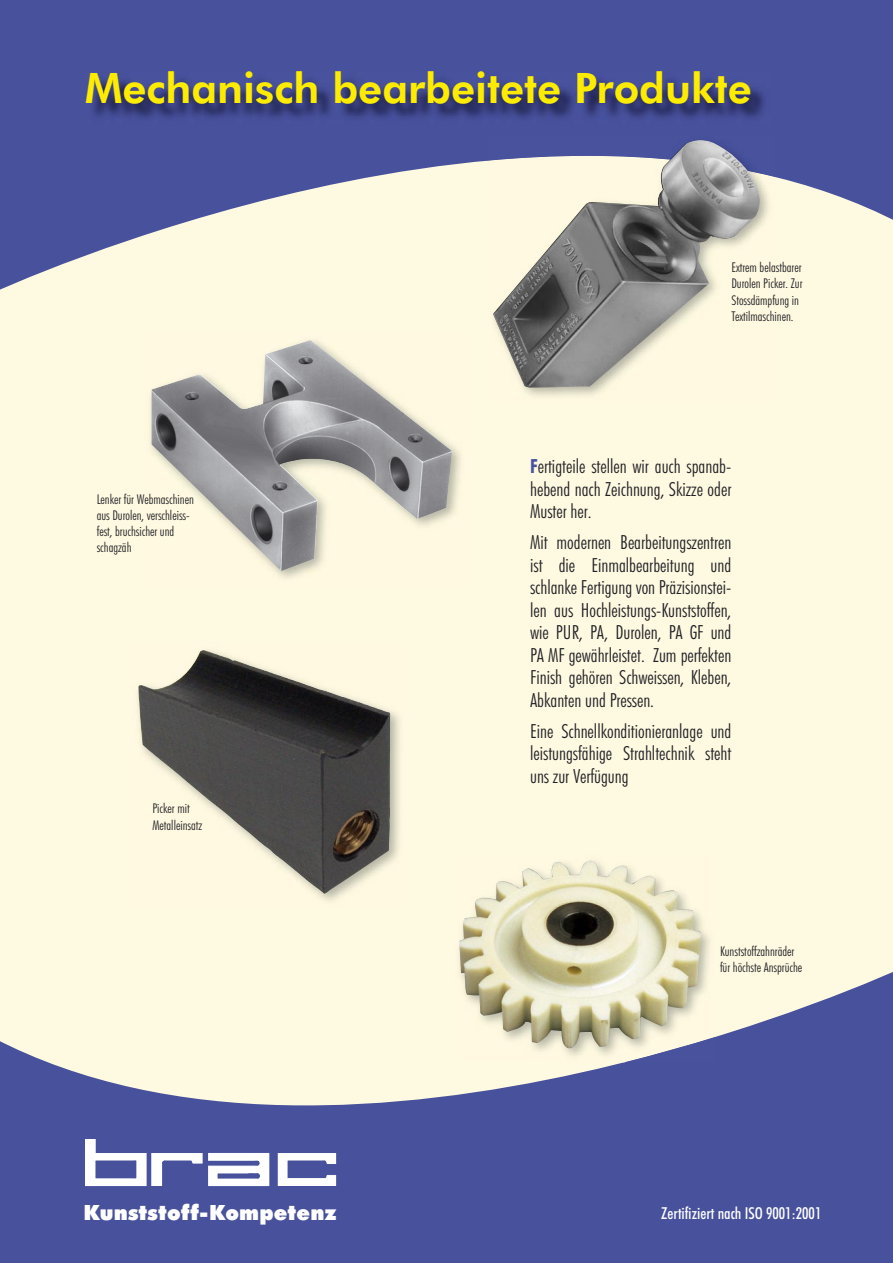
<style>
.page{position:relative;width:893px;height:1263px;background:#fef9e1}
.page>*{position:absolute;margin:0;border:0;box-sizing:border-box;transform-origin:0 0}
.t1{font:800 42px "Futura BT";color:#feec00}
.t2{font:900 21px "Futura BT";letter-spacing:.01em;color:#fff}
.t3{font:300 condensed 19.5px/22.5px "Futura BT";color:#212125;text-align:justify}
.t4{font:500 condensed 16.5px "Futura BT";color:#fff}
.t5{font:300 condensed 13.5px/16.2px "Futura BT";color:#212125}
.s1{font-weight:700;color:#47519c}
</style>
<div class="page">
<svg style="left:0;top:972px;width:893px;height:291px;fill:#47519c"></svg>
<svg style="left:0;top:0;width:893px;height:290px;fill:#47519c"></svg>
<img style="left:85px;top:1139px;width:251px;height:47px">
<img style="left:87px;top:72px;width:683px;height:52px">
<img style="left:151px;top:389px;width:310px;height:189px">
<img style="left:152px;top:340px;width:300px;height:231px">
<img style="left:487px;top:177px;width:288px;height:219px">
<img style="left:487px;top:134px;width:288px;height:43px">
<img style="left:493px;top:136px;width:268px;height:252px">
<img style="left:454px;top:926px;width:262px;height:136px">
<img style="left:624px;top:1037px;width:92px;height:25px">
<img style="left:459px;top:860px;width:243px;height:189px">
<img style="left:138px;top:650px;width:253px;height:244px">
<h1 class="t1" style="left:85px;top:63px;width:668px">Mechanisch bearbeitete Produkte</h1>
<p class="t5" style="left:97px;top:491px;width:99px">Lenker für Webmaschinen aus Durolen, verschleiss&shy;fest, bruchsicher und schagzäh</p>
<p class="t5" style="left:152px;top:800px;width:51px">Picker mit<br>Metalleinsatz</p>
<p class="t5" style="left:731px;top:259px;width:73px">Extrem belastbarer<br>Durolen Picker. Zur<br>Stossdämpfung in<br>Textilmaschinen.</p>
<p class="t3" style="left:530px;top:455px;width:203px"><span class="s1">F</span>ertigteile stellen wir auch spanab&shy;hebend nach Zeichnung, Skizze oder Muster her.</p>
<p class="t3" style="left:530px;top:531px;width:203px">Mit modernen Bearbeitungszentren ist die Einmalbearbeitung und schlanke Fertigung von Präzisionstei&shy;len aus Hochleistungs-Kunststoffen, wie PUR, PA, Durolen, PA GF und PA MF gewährleistet. Zum perfekten Finish gehören Schweissen, Kleben, Abkanten und Pressen.</p>
<p class="t3" style="left:530px;top:719px;width:203px">Eine Schnellkonditionieranlage und leistungsfähige Strahltechnik steht uns zur Verfügung</p>
<p class="t5" style="left:720px;top:943px;width:84px">Kunststoffzahnräder für höchste Ansprüche</p>
<p class="t2" style="left:84px;top:1199px;width:254px">Kunststoff-Kompetenz</p>
<p class="t4" style="left:661px;top:1203px;width:162px">Zertifiziert nach ISO 9001:2001</p>
</div>
